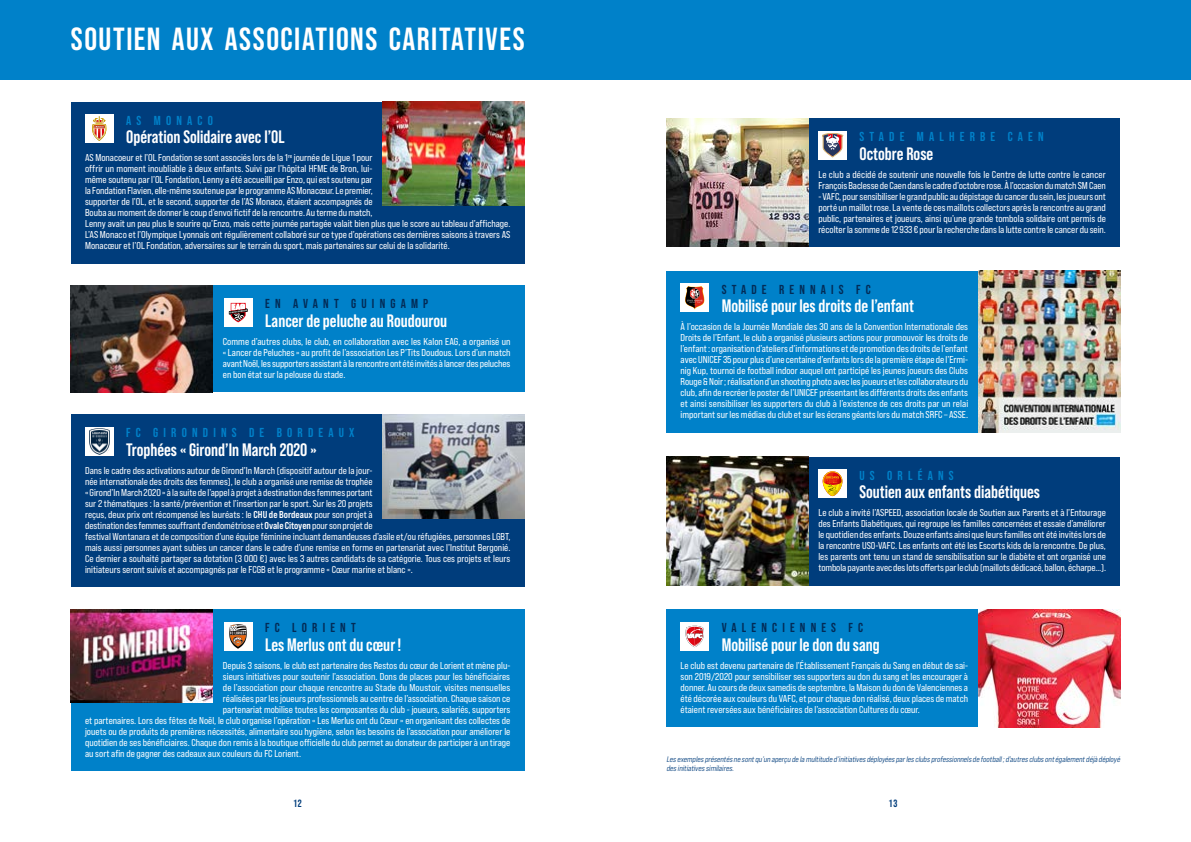
<style>
.page{position:relative;width:1191px;height:842px;background:#fff}
.page>*{position:absolute;margin:0;border:0;box-sizing:border-box;transform-origin:0 0}
.t1{font:700 32px "Bebas Neue Pro";letter-spacing:.05em;color:#fff}
.t2{font:700 18px "Bebas Neue Pro";color:#fff}
.t3{font:700 13px "Bebas Neue Pro";letter-spacing:.4em;color:#0081c9}
.t4{font:700 13px "Bebas Neue Pro";letter-spacing:.4em;color:#032b56}
.t5{font:700 10.5px "Bebas Neue Pro";color:#003d7c}
.t6{font:10px/11px "Bebas Neue Pro Sm E Rg";color:#fff;text-align:justify}
.t7{font:italic 8px/9.6px "Bebas Neue Pro Sm E Md";color:#003d7c}
.s1{font-family:"Bebas Neue Pro Sm E Bd"}
</style>
<div class="page">
<div style="left:0;top:0;width:1191px;height:79px;background:#0081c9"></div>
<div style="left:71px;top:102px;width:453px;height:161px;background:#003d7c"></div>
<div style="left:85px;top:114px;width:28px;height:29px;background:#fff"></div>
<svg style="left:92px;top:116px;width:14px;height:25px"></svg>
<img style="left:383px;top:102px;width:141px;height:103px">
<div style="left:71px;top:286px;width:453px;height:106px;background:#0081c9"></div>
<div style="left:224px;top:298px;width:28px;height:29px;background:#fff"></div>
<svg style="left:229px;top:303px;width:18px;height:19px"></svg>
<img style="left:71px;top:286px;width:142px;height:106px">
<div style="left:71px;top:415px;width:453px;height:172px;background:#003d7c"></div>
<svg style="left:85px;top:427px;width:28px;height:29px"></svg>
<img style="left:89px;top:429px;width:20px;height:25px">
<img style="left:383px;top:415px;width:141px;height:103px">
<div style="left:71px;top:609px;width:453px;height:162px;background:#0081c9"></div>
<div style="left:224px;top:622px;width:28px;height:29px;background:#fff"></div>
<img style="left:230px;top:624px;width:17px;height:25px">
<img style="left:71px;top:609px;width:142px;height:93px">
<div style="left:666px;top:118px;width:454px;height:129px;background:#003d7c"></div>
<div style="left:818px;top:131px;width:28px;height:28px;background:#fff"></div>
<svg style="left:822px;top:133px;width:21px;height:24px"></svg>
<img style="left:666px;top:118px;width:142px;height:129px">
<div style="left:666px;top:271px;width:454px;height:162px;background:#0081c9"></div>
<div style="left:680px;top:284px;width:29px;height:28px;background:#fff"></div>
<svg style="left:685px;top:286px;width:19px;height:24px"></svg>
<img style="left:978px;top:271px;width:142px;height:162px">
<div style="left:666px;top:457px;width:454px;height:128px;background:#003d7c"></div>
<div style="left:818px;top:469px;width:28px;height:29px;background:#fff"></div>
<svg style="left:823px;top:472px;width:19px;height:23px"></svg>
<img style="left:666px;top:457px;width:142px;height:128px">
<div style="left:666px;top:609px;width:454px;height:118px;background:#0081c9"></div>
<div style="left:680px;top:622px;width:29px;height:29px;background:#fff"></div>
<svg style="left:685px;top:626px;width:19px;height:21px"></svg>
<img style="left:978px;top:609px;width:142px;height:118px">
<h1 class="t1" style="left:71px;top:21px;width:455px">SOUTIEN AUX ASSOCIATIONS CARITATIVES</h1>
<h3 class="t3" style="left:126px;top:113px;width:88px">AS MONACO</h3>
<h2 class="t2" style="left:126px;top:126px;width:160px">Opération Solidaire avec l’OL</h2>
<p class="t6" style="left:85px;top:152px;width:427px;text-align:left">AS Monacoeur et l’OL Fondation se sont associés lors de la 1<sup>re</sup> journée de Ligue 1 pour<br>offrir un moment inoubliable à deux enfants. Suivi par l’hôpital HFME de Bron, lui-<br>même soutenu par l’OL Fondation, Lenny a été accueilli par Enzo, qui est soutenu par<br>la Fondation Flavien, elle-même soutenue par le programme AS Monacœur. Le premier,<br>supporter de l’OL, et le second, supporter de l’AS Monaco, étaient accompagnés de<br>Bouba au moment de donner le coup d’envoi fictif de la rencontre. Au terme du match,<br>Lenny avait un peu plus le sourire qu’Enzo, mais cette journée partagée valait bien plus que le score au tableau d’affichage.<br>L’AS Monaco et l’Olympique Lyonnais ont régulièrement collaboré sur ce type d’opérations ces dernières saisons à travers AS Monacœur et l’OL Fondation, adversaires sur le terrain du sport, mais partenaires sur celui de la solidarité.</p>
<h3 class="t4" style="left:265px;top:296px;width:165px">EN AVANT GUINGAMP</h3>
<h2 class="t2" style="left:265px;top:310px;width:183px">Lancer de peluche au Roudourou</h2>
<p class="t6" style="left:223px;top:336px;width:289px">Comme d’autres clubs, le club, en collaboration avec les Kalon EAG, a organisé un « Lancer de Peluches » au profit de l’association Les P’Tits Doudous. Lors d’un match avant Noël, les supporters assistant à la rencontre ont été invités à lancer des peluches en bon état sur la pelouse du stade.</p>
<h3 class="t3" style="left:126px;top:425px;width:230px">FC GIRONDINS DE BORDEAUX</h3>
<h2 class="t2" style="left:126px;top:439px;width:192px">Trophées « Girond’In March 2020 »</h2>
<p class="t6" style="left:85px;top:465px;width:427px;text-align:left">Dans le cadre des activations autour de Girond’In March (dispositif autour de la jour-<br>née internationale des droits des femmes), le club a organisé une remise de trophée<br>« Girond’In March 2020 » à la suite de l’appel à projet à destination des femmes portant<br>sur 2 thématiques : la santé/prévention et l’insertion par le sport. Sur les 20 projets<br>reçus, deux prix ont récompensé les lauréats : le <span class="s1">CHU de Bordeaux</span> pour son projet à<br>destination des femmes souffrant d’endométriose et <span class="s1">Ovale Citoyen</span> pour son projet de<br>festival Wontanara et de composition d’une équipe féminine incluant demandeuses d’asile et/ou réfugiées, personnes LGBT, mais aussi personnes ayant subies un cancer dans le cadre d’une remise en forme en partenariat avec l’Institut Bergonié.<br>Ce dernier a souhaité partager sa dotation (3 000 €) avec les 3 autres candidats de sa catégorie. Tous ces projets et leurs initiateurs seront suivis et accompagnés par le FCGB et le programme « Cœur marine et blanc ».</p>
<h3 class="t4" style="left:265px;top:620px;width:92px">FC LORIENT</h3>
<h2 class="t2" style="left:265px;top:634px;width:138px">Les Merlus ont du cœur!</h2>
<p class="t6" style="left:223px;top:660px;width:289px">Depuis 3 saisons, le club est partenaire des Restos du cœur de Lorient et mène plu-</p>
<p class="t6" style="left:223px;top:671px;width:289px">sieurs initiatives pour soutenir l’association. Dons de places pour les bénéficiaires</p>
<p class="t6" style="left:223px;top:682px;width:289px">de l’association pour chaque rencontre au Stade du Moustoir, visites mensuelles</p>
<p class="t6" style="left:223px;top:693px;width:289px">réalisées par les joueurs professionnels au centre de l’association. Chaque saison ce</p>
<p class="t6" style="left:223px;top:704px;width:289px">partenariat mobilise toutes les composantes du club - joueurs, salariés, supporters</p>
<p class="t6" style="left:85px;top:715px;width:427px">et partenaires. Lors des fêtes de Noël, le club organise l’opération « Les Merlus ont du Cœur » en organisant des collectes de</p>
<p class="t6" style="left:85px;top:726px;width:427px">jouets ou de produits de premières nécessités, alimentaire sou hygiène, selon les besoins de l’association pour améliorer le</p>
<p class="t6" style="left:85px;top:737px;width:427px">quotidien de ses bénéficiaires. Chaque don remis à la boutique officielle du club permet au donateur de participer à un tirage</p>
<p class="t6" style="left:85px;top:748px;width:217px">au sort afin de gagner des cadeaux aux couleurs du FC Lorient.</p>
<h3 class="t3" style="left:859px;top:129px;width:186px">STADE MALHERBE CAEN</h3>
<h2 class="t2" style="left:859px;top:143px;width:75px">Octobre Rose</h2>
<p class="t6" style="left:818px;top:168px;width:289px">Le club a décidé de soutenir une nouvelle fois le Centre de lutte contre le cancer<br>François Baclesse de Caen dans le cadre d’octobre rose. À l’occasion du match SM Caen</p>
<p class="t6" style="left:818px;top:190px;width:289px">- VAFC, pour sensibiliser le grand public au dépistage du cancer du sein, les joueurs ont porté un maillot rose. La vente de ces maillots collectors après la rencontre au grand public, partenaires et joueurs, ainsi qu’une grande tombola solidaire ont permis de récolter la somme de 12 933 € pour la recherche dans la lutte contre le cancer du sein.</p>
<h3 class="t4" style="left:721px;top:282px;width:151px">STADE RENNAIS FC</h3>
<h2 class="t2" style="left:721px;top:296px;width:194px">Mobilisé pour les droits de l’enfant</h2>
<p class="t6" style="left:680px;top:321px;width:289px">À l’occasion de la Journée Mondiale des 30 ans de la Convention Internationale des Droits de l’Enfant, le club a organisé plusieurs actions pour promouvoir les droits de l’enfant : organisation d’ateliers d’informations et de promotion des droits de l’enfant avec UNICEF 35 pour plus d’une centaine d’enfants lors de la première étape de l’Ermi&shy;nig Kup, tournoi de football indoor auquel ont participé les jeunes joueurs des Clubs Rouge &amp; Noir; réalisation d’un shooting photo avec les joueurs et les collaborateurs du club, afin de recréer le poster de l’UNICEF présentant les différents droits des enfants et ainsi sensibiliser les supporters du club à l’existence de ces droits par un relai important sur les médias du club et sur les écrans géants lors du match SRFC – ASSE.</p>
<h3 class="t3" style="left:859px;top:468px;width:96px">US ORLÉANS</h3>
<h2 class="t2" style="left:859px;top:481px;width:182px">Soutien aux enfants diabétiques</h2>
<p class="t6" style="left:818px;top:507px;width:289px">Le club a invité l’ASPEED, association locale de Soutien aux Parents et à l’Entourage des Enfants Diabétiques, qui regroupe les familles concernées et essaie d’améliorer le quotidien des enfants. Douze enfants ainsi que leurs familles ont été invités lors de la rencontre USO-VAFC. Les enfants ont été les Escorts kids de la rencontre. De plus, les parents ont tenu un stand de sensibilisation sur le diabète et ont organisé une tombola payante avec des lots offerts par le club (maillots dédicacé, ballon, écharpe…).</p>
<h3 class="t4" style="left:721px;top:620px;width:143px">VALENCIENNES FC</h3>
<h2 class="t2" style="left:721px;top:634px;width:159px">Mobilisé pour le don du sang</h2>
<p class="t6" style="left:680px;top:660px;width:289px">Le club est devenu partenaire de l’Établissement Français du Sang en début de sai&shy;son 2019/2020 pour sensibiliser ses supporters au don du sang et les encourager à donner. Au cours de deux samedis de septembre, la Maison du don de Valenciennes a été décorée aux couleurs du VAFC, et pour chaque don réalisé, deux places de match étaient reversées aux bénéficiaires de l’association Cultures du cœur.</p>
<p class="t7" style="left:666px;top:754px;width:457px">Les exemples présentés ne sontqu’un aperçu de la multitude d’initiatives déployées parles clubs professionnels de football ;d’autres clubs ontégalementdéjà déployé des initiatives similaires.</p>
<p class="t5" style="left:294px;top:797px;width:10px">12</p>
<p class="t5" style="left:889px;top:797px;width:10px">13</p>
</div>
